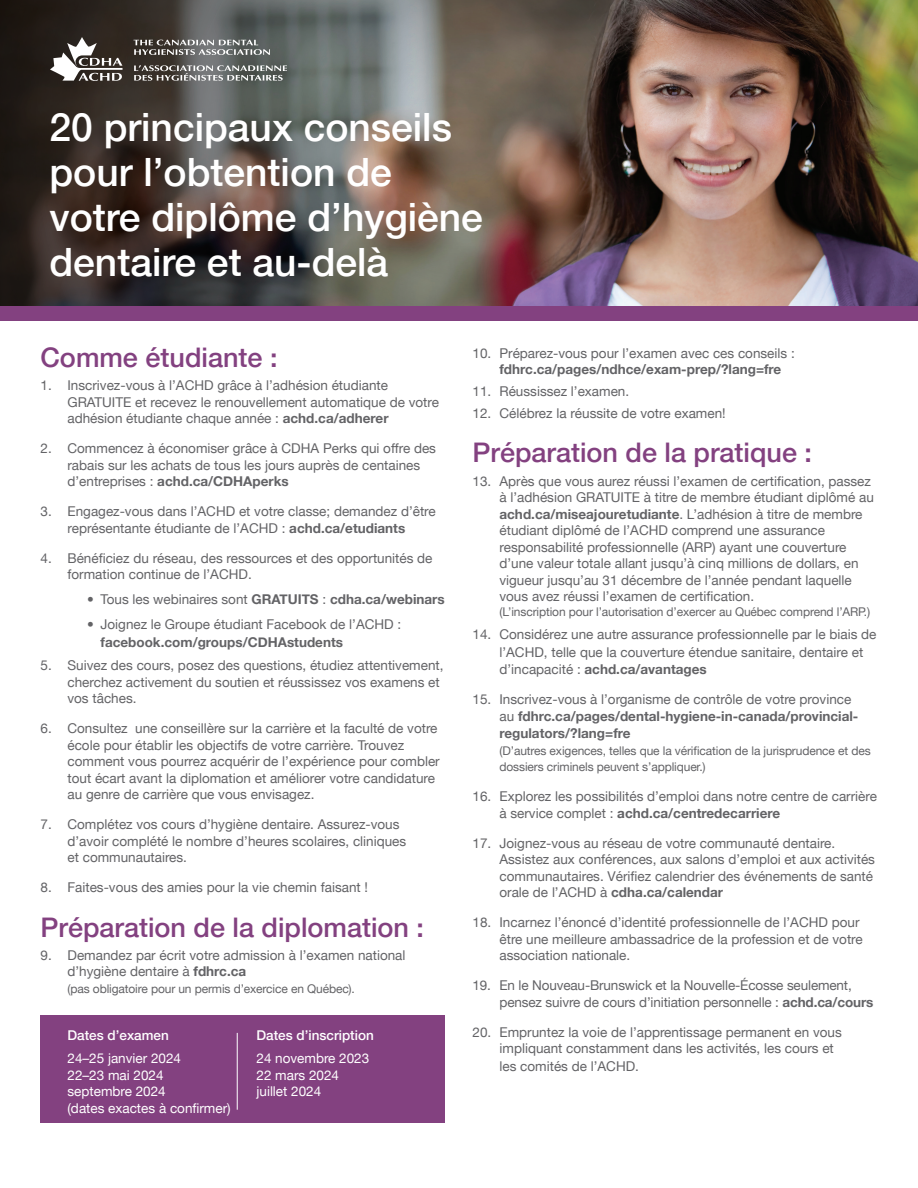
<style>
.page{position:relative;width:918px;height:1188px;background:#fff}
.page>*{position:absolute;margin:0;border:0;box-sizing:border-box;transform-origin:0 0}
.main_header{font:500 39px/45px "Helvetica Neue LT";color:#fff}
.subheader{font:500 27px "Helvetica Neue LT";color:#834180}
.t1{font:13.5px/16.5px "Helvetica Neue LT";color:#636366}
.t2{font:700 13.5px/17.1px "Helvetica Neue";color:#636366}
.dates{font:13.5px "Helvetica Neue LT";color:#fff}
.dates-2{font:500 13.5px "Helvetica Neue LT";color:#fff}
.t3{font:12px/16.5px "Helvetica Neue LT";letter-spacing:-.01em;color:#636366}
.s1{font-family:"Helvetica Neue";font-weight:700}
.s2{font-family:"Helvetica Neue LT";font-weight:400}
.s3{font-weight:700}
</style>
<div class="page">
<img style="left:633px;top:0;width:285px;height:307px">
<img style="left:0;top:0;width:633px;height:307px">
<svg style="left:134px;top:40px;width:136px;height:15px;background:#80807e"></svg>
<svg style="left:134px;top:65px;width:153px;height:16px;background:#80807e"></svg>
<svg style="left:50px;top:37px;width:73px;height:44px"></svg>
<div style="left:0;top:307px;width:918px;height:14px;background:#834180"></div>
<div style="left:40px;top:1016px;width:406px;height:107px;background:#834180"></div>
<hr style="left:237px;top:1033px;width:1px;height:77px;background:#fff">
<p class="main_header" style="left:49px;top:104px;width:435px">20 principaux conseils pour l’obtention de votre diplôme d’hygiène dentaire et au-delà</p>
<p class="subheader" style="left:40px;top:341px;width:239px">Comme étudiante :</p>
<p class="t1" style="left:68px;top:377px;width:373px;text-indent:-27px">1. Inscrivez-vous à l’ACHD grâce à l’adhésion étudiante<br>GRATUITE et recevez le renouvellement automatique de votre adhésion étudiante chaque année : <span class="s1">achd.ca/adherer</span></p>
<p class="t1" style="left:68px;top:440px;width:370px;text-indent:-27px">2. Commencez à économiser grâce à CDHA Perks qui offre des rabais sur les achats de tous les jours auprès de centaines d’entreprises : <span class="s1">achd.ca/CDHAperks</span></p>
<p class="t1" style="left:40px;top:503px;width:397px;text-align:center">3. Engagez-vous dans l’ACHD et votre classe; demandez d’être représentante étudiante de l’ACHD : <span class="s1">achd.ca/etudiants</span></p>
<p class="t1" style="left:68px;top:550px;width:367px;text-indent:-27px">4. Bénéficiez du réseau, des ressources et des opportunités de formation continue de l’ACHD.</p>
<p class="t2" style="left:87px;top:591px;width:359px"><span class="s2">• Tous les webinaires sont</span> GRATUITS <span class="s2">:</span> cdha.ca/webinars</p>
<p class="t1" style="left:101px;top:615px;width:302px;line-height:18px;text-indent:-13px">• Joignez le Groupe étudiant Facebook de l’ACHD : <span class="s1">facebook.com/groups/CDHAstudents</span></p>
<p class="t1" style="left:68px;top:657px;width:378px;text-indent:-27px">5. Suivez des cours, posez des questions, étudiez attentivement, cherchez activement du soutien et réussissez vos examens et vos tâches.</p>
<p class="t1" style="left:68px;top:720px;width:374px;text-indent:-27px">6. Consultez une conseillère sur la carrière et la faculté de votre école pour établir les objectifs de votre carrière. Trouvez comment vous pourrez acquérir de l’expérience pour combler tout écart avant la diplomation et améliorer votre candidature au genre de carrière que vous envisagez.</p>
<p class="t1" style="left:68px;top:816px;width:340px;text-indent:-27px">7. Complétez vos cours d’hygiène dentaire. Assurez-vous d’avoir complété le nombre d’heures scolaires, cliniques et communautaires.</p>
<p class="t1" style="left:40px;top:879px;width:329px">8. Faites-vous des amies pour la vie chemin faisant !</p>
<p class="subheader" style="left:40px;top:911px;width:385px">Préparation de la diplomation :</p>
<p class="t1" style="left:68px;top:947px;width:340px;text-indent:-27px">9. Demandez par écrit votre admission à l’examen national d’hygiène dentaire à <span class="s3">fdhrc.ca</span></p>
<p class="t3" style="left:68px;top:980px;width:289px">(pas obligatoire pour un permis d’exercice en Québec).</p>
<p class="dates-2" style="left:68px;top:1027px;width:103px">Dates d’examen</p>
<p class="dates-2" style="left:256px;top:1027px;width:119px">Dates d’inscription</p>
<p class="dates" style="left:68px;top:1051px;width:115px">24–25 janvier 2024</p>
<p class="dates" style="left:256px;top:1051px;width:114px">24 novembre 2023</p>
<p class="dates" style="left:68px;top:1067px;width:98px">22–23 mai 2024</p>
<p class="dates" style="left:256px;top:1067px;width:84px">22 mars 2024</p>
<p class="dates" style="left:68px;top:1084px;width:100px">septembre 2024</p>
<p class="dates" style="left:256px;top:1084px;width:66px">juillet 2024</p>
<p class="dates" style="left:68px;top:1100px;width:165px">(dates exactes à confirmer)</p>
<p class="t1" style="left:500px;top:344px;width:297px;text-indent:-27px">10. Préparez-vous pour l’examen avec ces conseils : <span class="s1">fdhrc.ca/pages/ndhce/exam-prep/?lang=fre</span></p>
<p class="t1" style="left:472px;top:383px;width:158px">11. Réussissez l’examen.</p>
<p class="t1" style="left:472px;top:405px;width:255px">12. Célébrez la réussite de votre examen!</p>
<p class="subheader" style="left:472px;top:437px;width:341px">Préparation de la pratique :</p>
<p class="t1" style="left:500px;top:472px;width:376px;text-indent:-27px">13. Après que vous aurez réussi l’examen de certification, passez à l’adhésion GRATUITE à titre de membre étudiant diplômé au <span class="s1">achd.ca/miseajouretudiante</span>. L’adhésion à titre de membre étudiant diplômé de l’ACHD comprend une assurance responsabilité professionnelle (ARP) ayant une couverture d’une valeur totale allant jusqu’à cinq millions de dollars, en vigueur jusqu’au 31 décembre de l’année pendant laquelle vous avez réussi l’examen de certification.</p>
<p class="t3" style="left:500px;top:603px;width:372px">(L’inscription pour l’autorisation d’exercer au Québec comprend l’ARP.)</p>
<p class="t1" style="left:500px;top:625px;width:379px;line-height:17.5px;text-indent:-27px">14. Considérez une autre assurance professionnelle par le biais de l’ACHD, telle que la couverture étendue sanitaire, dentaire et d’incapacité : <span class="s1">achd.ca/avantages</span></p>
<p class="t2" style="left:500px;top:691px;width:360px;text-indent:-27px"><span class="s2">15. Inscrivez-vous à l’organisme de contrôle de votre province au</span> fdhrc.ca/pages/dental-hygiene-in-canada/provincial&shy;regulators/?lang=fre</p>
<p class="t3" style="left:500px;top:742px;width:373px">(D’autres exigences, telles que la vérification de la jurisprudence et des dossiers criminels peuvent s’appliquer.)</p>
<p class="t1" style="left:500px;top:788px;width:379px;text-indent:-27px">16. Explorez les possibilités d’emploi dans notre centre de carrière à service complet : <span class="s3">achd.ca/centredecarriere</span></p>
<p class="t1" style="left:500px;top:834px;width:377px;text-indent:-27px">17. Joignez-vous au réseau de votre communauté dentaire.<br>Assistez aux conférences, aux salons d’emploi et aux activités communautaires. Vérifiez calendrier des événements de santé orale de l’ACHD à <span class="s1">cdha.ca/calendar</span></p>
<p class="t1" style="left:500px;top:914px;width:365px;text-indent:-27px">18. Incarnez l’énoncé d’identité professionnelle de l’ACHD pour être une meilleure ambassadrice de la profession et de votre association nationale.</p>
<p class="t1" style="left:500px;top:977px;width:375px;text-indent:-27px">19. En le Nouveau-Brunswick et la Nouvelle-Écosse seulement, pensez suivre de cours d’initiation personnelle : <span class="s1">achd.ca/cours</span></p>
<p class="t1" style="left:500px;top:1023px;width:344px;text-indent:-27px">20. Empruntez la voie de l’apprentissage permanent en vous impliquant constamment dans les activités, les cours et</p>
<p class="t1" style="left:500px;top:1058px;width:141px">les comités de l’ACHD.</p>
</div>
